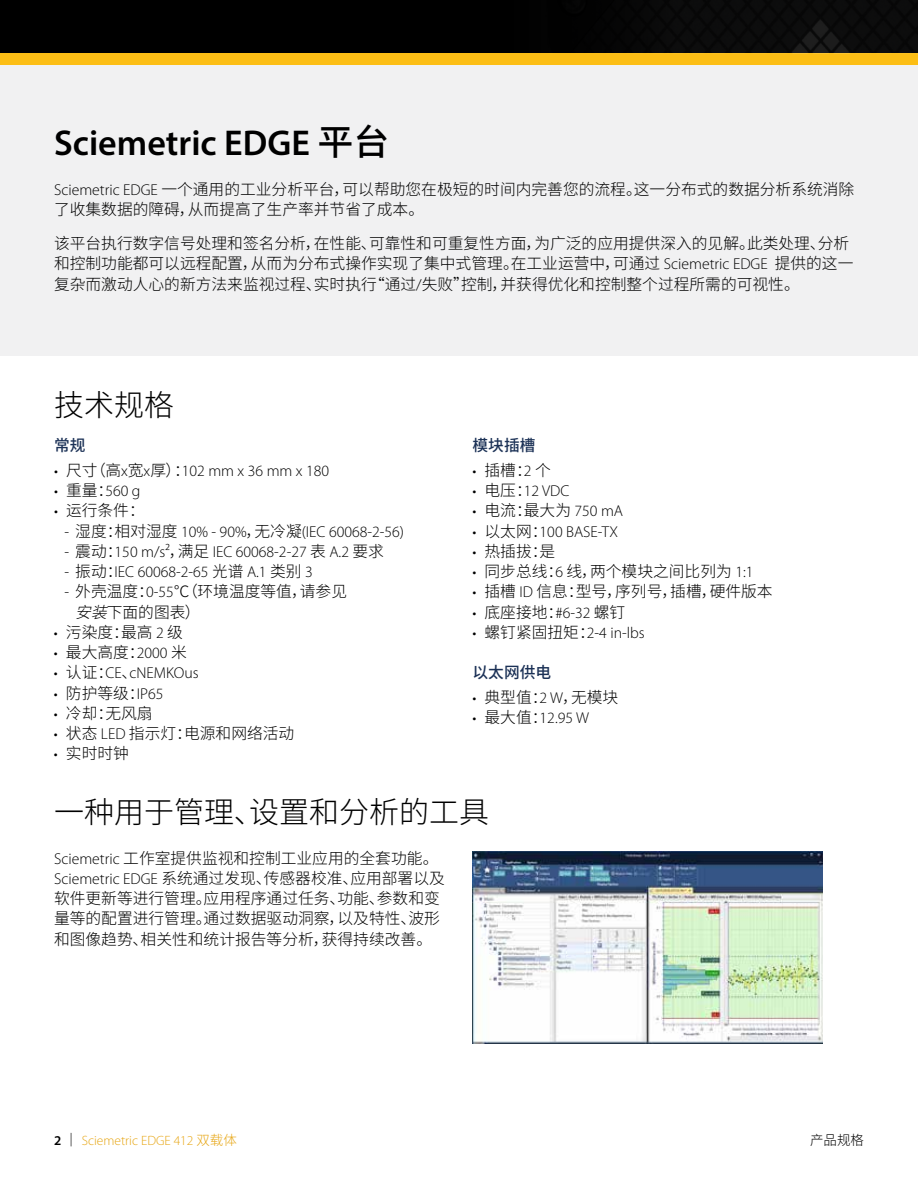
<style>
.page{position:relative;width:918px;height:1188px;background:#fff}
.page>*{position:absolute;margin:0;border:0;box-sizing:border-box;transform-origin:0 0}
.t1{font:600 36px "Myriad Pro";color:#000}
.t2{font:300 30px "Source Han Sans SC";color:#000}
.t3{font:300 15.75px/20.2px "Source Han Sans SC";color:#000}
.t4{font:300 15.75px "Myriad Pro";color:#000}
.t5{font:500 15.75px "Source Han Sans SC";color:#1b3156}
.t6{font:300 13.5px "Myriad Pro";color:#e7a614}
.t7{font:300 13.5px "Source Han Sans SC";color:#000}
.s1{font-family:"Source Han Sans SC";font-weight:500}
.s2{font-family:"Myriad Pro"}
.s3{font-family:"Source Han Sans SC"}
.s4{font-style:italic}
.s5{font-weight:600;color:#000}
.s6{color:#000}
</style>
<div class="page">
<div style="left:0;top:0;width:918px;height:53px;background:#000"></div>
<div style="left:0;top:53px;width:918px;height:12px;background:#fcbe15"></div>
<div style="left:654px;top:0;width:264px;height:53px;background:#0c0c0c"></div>
<div style="left:0;top:65px;width:918px;height:290px;background:#f1f1f2"></div>
<img style="left:473px;top:852px;width:350px;height:192px">
<h1 class="t1" style="left:54px;top:120px;width:337px">Sciemetric EDGE <span class="s1">平台</span></h1>
<p class="t3" style="left:54px;top:180px;width:802px"><span class="s2">Sciemetric EDGE</span> 一个通用的工业分析平台，可以帮助您在极短的时间内完善您的流程。这一分布式的数据分析系统消除了收集数据的障碍，从而提高了生产率并节省了成本。</p>
<p class="t3" style="left:54px;top:234px;width:801px">该平台执行数字信号处理和签名分析，在性能、可靠性和可重复性方面，为广泛的应用提供深入的见解。此类处理、分析和控制功能都可以远程配置，从而为分布式操作实现了集中式管理。在工业运营中，可通过 <span class="s2">Sciemetric EDGE</span> 提供的这一复杂而激动人心的新方法来监视过程、实时执行“通过<span class="s2">/</span>失败”控制，并获得优化和控制整个过程所需的可视性。</p>
<h2 class="t2" style="left:54px;top:388px;width:121px">技术规格</h2>
<p class="t5" style="left:54px;top:436px;width:33px">常规</p>
<p class="t4" style="left:54px;top:461px;width:277px">• <span class="s3">尺寸（高</span>x<span class="s3">宽</span>x<span class="s3">厚）：</span>102 mm x 36 mm x 180</p>
<p class="t4" style="left:54px;top:481px;width:88px">• <span class="s3">重量：</span>560 g</p>
<p class="t3" style="left:54px;top:501px;width:92px"><span class="s2">•</span> 运行条件：</p>
<p class="t4" style="left:65px;top:522px;width:341px">- <span class="s3">湿度：相对湿度</span> 10% - 90%<span class="s3">，无冷凝</span>(IEC 60068-2-56)</p>
<p class="t4" style="left:65px;top:542px;width:321px">- <span class="s3">震动：</span>150 m/s2<span class="s3">，满足</span> IEC 60068-2-27 <span class="s3">表</span> A.2 <span class="s3">要求</span></p>
<p class="t4" style="left:65px;top:562px;width:250px">- <span class="s3">振动：</span>IEC 60068-2-65 <span class="s3">光谱</span> A.1 <span class="s3">类别</span> 3</p>
<p class="t3" style="left:75px;top:582px;width:273px;text-indent:-11px"><span class="s2">-</span> 外壳温度：<span class="s2">0-55</span>℃（环境温度等值，请参见<span class="s4">安装</span>下面的图表）</p>
<p class="t3" style="left:54px;top:622px;width:130px"><span class="s2">•</span> 污染度：最高 <span class="s2">2</span> 级</p>
<p class="t3" style="left:54px;top:643px;width:134px"><span class="s2">•</span> 最大高度：<span class="s2">2000</span> 米</p>
<p class="t4" style="left:54px;top:664px;width:146px">• <span class="s3">认证：</span>CE<span class="s3">、</span>cNEMKOus</p>
<p class="t4" style="left:54px;top:684px;width:111px">• <span class="s3">防护等级：</span>IP65</p>
<p class="t3" style="left:54px;top:703px;width:100px"><span class="s2">•</span> 冷却：无风扇</p>
<p class="t3" style="left:54px;top:724px;width:242px"><span class="s2">•</span> 状态 <span class="s2">LED</span> 指示灯：电源和网络活动</p>
<p class="t3" style="left:54px;top:744px;width:77px"><span class="s2">•</span> 实时时钟</p>
<p class="t5" style="left:473px;top:437px;width:64px">模块插槽</p>
<p class="t3" style="left:473px;top:460px;width:80px"><span class="s2">•</span> 插槽：<span class="s2">2</span> 个</p>
<p class="t4" style="left:473px;top:481px;width:98px">• <span class="s3">电压：</span>12 VDC</p>
<p class="t4" style="left:473px;top:502px;width:152px">• <span class="s3">电流：最大为</span> 750 mA</p>
<p class="t4" style="left:473px;top:522px;width:147px">• <span class="s3">以太网：</span>100 BASE-TX</p>
<p class="t3" style="left:473px;top:541px;width:84px"><span class="s2">•</span> 热插拔：是</p>
<p class="t3" style="left:473px;top:562px;width:282px"><span class="s2">•</span> 同步总线：<span class="s2">6</span> 线，两个模块之间比列为 <span class="s2">1:1</span></p>
<p class="t3" style="left:473px;top:582px;width:302px"><span class="s2">•</span> 插槽 <span class="s2">ID</span> 信息：型号，序列号，插槽，硬件版本</p>
<p class="t3" style="left:473px;top:602px;width:154px"><span class="s2">•</span> 底座接地：<span class="s2">#6-32</span> 螺钉</p>
<p class="t4" style="left:473px;top:623px;width:174px">• <span class="s3">螺钉紧固扭矩：</span>2-4 in-lbs</p>
<p class="t5" style="left:473px;top:664px;width:80px">以太网供电</p>
<p class="t3" style="left:473px;top:688px;width:147px"><span class="s2">•</span> 典型值：<span class="s2">2 W</span>，无模块</p>
<p class="t4" style="left:473px;top:709px;width:118px">• <span class="s3">最大值：</span>12.95 W</p>
<h2 class="t2" style="left:54px;top:795px;width:436px">一种用于管理、设置和分析的工具</h2>
<p class="t3" style="left:54px;top:848px;width:392px"><span class="s2">Sciemetric</span> 工作室提供监视和控制工业应用的全套功能。<span class="s2">Sciemetric EDGE</span> 系统通过发现、传感器校准、应用部署以及软件更新等进行管理。应用程序通过任务、功能、参数和变量等的配置进行管理。通过数据驱动洞察，以及特性、波形和图像趋势、相关性和统计报告等分析，获得持续改善。</p>
<p class="t6" style="left:54px;top:1132px;width:184px"><span class="s5">2</span> <span class="s6">|</span> Sciemetric EDGE 412 <span class="s3">双载体</span></p>
<p class="t7" style="left:810px;top:1132px;width:55px">产品规格</p>
</div>
